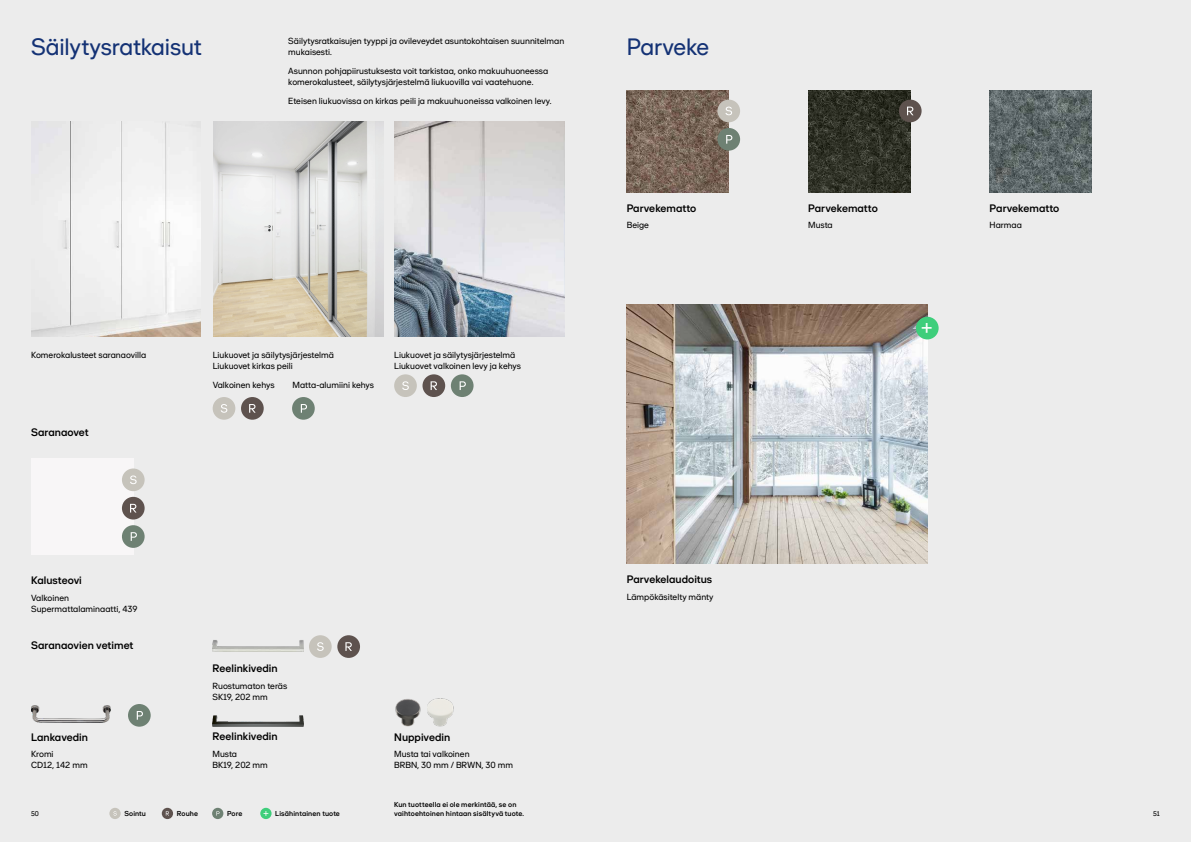
<style>
.page{position:relative;width:1191px;height:842px;background:#ececec}
.page>*{position:absolute;margin:0;border:0;box-sizing:border-box;transform-origin:0 0}
.t1{font:24px "Shape Sans";letter-spacing:-.01em;color:#143275}
.t2{font:21px "Shape Sans";color:#fff}
.t3{font:500 11px "Shape Sans";color:#000}
.t4{font:9px/11px "Shape Sans";color:#000}
.t5{font:500 7.3px "Shape Sans";letter-spacing:.015em;color:#000}
.t6{font:7px "Shape Sans Display";color:#000}
</style>
<div class="page">
<div style="left:260px;top:808px;width:11px;height:11px;background:#3ece7b;border-radius:50%"></div>
<svg style="left:263px;top:811px;width:5px;height:5px"></svg>
<div style="left:109px;top:808px;width:12px;height:11px;background:#c6c3bb;border-radius:50%"></div>
<svg style="left:113px;top:811px;width:4px;height:5px"></svg>
<svg style="left:212px;top:808px;width:11px;height:11px"></svg>
<div style="left:162px;top:808px;width:11px;height:11px;background:#5e524e;border-radius:50%"></div>
<svg style="left:166px;top:811px;width:3px;height:5px"></svg>
<img style="left:213px;top:121px;width:170px;height:215px">
<img style="left:394px;top:121px;width:170px;height:215px">
<img style="left:31px;top:121px;width:169px;height:215px">
<div style="left:394px;top:374px;width:23px;height:23px;background:#c6c3bb;border-radius:50%"></div>
<svg style="left:402px;top:381px;width:7px;height:9px"></svg>
<div style="left:451px;top:374px;width:22px;height:23px;background:#6e8173;border-radius:50%"></div>
<svg style="left:459px;top:381px;width:7px;height:9px"></svg>
<div style="left:292px;top:397px;width:23px;height:23px;background:#6e8173;border-radius:50%"></div>
<svg style="left:301px;top:404px;width:6px;height:9px"></svg>
<div style="left:422px;top:374px;width:23px;height:23px;background:#5e524e;border-radius:50%"></div>
<svg style="left:430px;top:381px;width:7px;height:9px"></svg>
<div style="left:213px;top:397px;width:22px;height:23px;background:#c6c3bb;border-radius:50%"></div>
<svg style="left:221px;top:404px;width:6px;height:9px"></svg>
<div style="left:241px;top:397px;width:23px;height:23px;background:#5e524e;border-radius:50%"></div>
<svg style="left:249px;top:404px;width:7px;height:9px"></svg>
<img style="left:626px;top:90px;width:103px;height:102px">
<img style="left:989px;top:90px;width:102px;height:102px">
<img style="left:626px;top:304px;width:301px;height:259px">
<img style="left:808px;top:90px;width:102px;height:102px">
<div style="left:899px;top:100px;width:22px;height:22px;background:#5e524e;border-radius:50%"></div>
<svg style="left:907px;top:107px;width:6px;height:8px"></svg>
<div style="left:717px;top:100px;width:23px;height:22px;background:#c6c3bb;border-radius:50%"></div>
<svg style="left:725px;top:107px;width:7px;height:8px"></svg>
<div style="left:717px;top:128px;width:23px;height:23px;background:#6e8173;border-radius:50%"></div>
<svg style="left:726px;top:135px;width:6px;height:9px"></svg>
<div style="left:916px;top:317px;width:22px;height:22px;background:#3ece7b;border-radius:50%"></div>
<div style="left:31px;top:459px;width:102px;height:96px;background:#f8f6f7"></div>
<div style="left:122px;top:468px;width:23px;height:23px;background:#c6c3bb;border-radius:50%"></div>
<svg style="left:130px;top:475px;width:7px;height:9px"></svg>
<div style="left:122px;top:525px;width:23px;height:23px;background:#6e8173;border-radius:50%"></div>
<svg style="left:131px;top:532px;width:6px;height:9px"></svg>
<div style="left:122px;top:497px;width:23px;height:22px;background:#5e524e;border-radius:50%"></div>
<svg style="left:130px;top:504px;width:6px;height:8px"></svg>
<div style="left:309px;top:635px;width:23px;height:23px;background:#c6c3bb;border-radius:50%"></div>
<svg style="left:317px;top:642px;width:7px;height:9px"></svg>
<div style="left:337px;top:635px;width:23px;height:23px;background:#5e524e;border-radius:50%"></div>
<svg style="left:345px;top:642px;width:7px;height:9px"></svg>
<img style="left:213px;top:640px;width:90px;height:12px">
<div style="left:128px;top:704px;width:23px;height:23px;background:#6e8173;border-radius:50%"></div>
<svg style="left:137px;top:711px;width:6px;height:9px"></svg>
<img style="left:213px;top:715px;width:90px;height:11px">
<img style="left:395px;top:699px;width:26px;height:28px">
<img style="left:427px;top:698px;width:27px;height:29px">
<img style="left:31px;top:705px;width:79px;height:17px">
<p class="t4" style="left:288px;top:35px;width:277px;line-height:11.5px">Säilytysratkaisujen tyyppi ja ovileveydet asuntokohtaisen suunnitelman mukaisesti.</p>
<p class="t4" style="left:288px;top:65px;width:261px;line-height:11.5px">Asunnon pohjapiirustuksesta voit tarkistaa, onko makuuhuoneessa komerokalusteet, säilytysjärjestelmä liukuovilla vai vaatehuone.</p>
<p class="t4" style="left:288px;top:95px;width:265px">Eteisen liukuovissa on kirkas peili ja makuuhuoneissa valkoinen levy.</p>
<h1 class="t1" style="left:31px;top:32px;width:172px">Säilytysratkaisut</h1>
<h1 class="t1" style="left:626px;top:32px;width:84px">Parveke</h1>
<p class="t4" style="left:31px;top:349px;width:117px">Komerokalusteet saranaovilla</p>
<p class="t4" style="left:213px;top:348px;width:123px;line-height:11.5px">Liukuovet ja säilytysjärjestelmä<br>Liukuovet kirkas peili</p>
<p class="t4" style="left:213px;top:379px;width:63px">Valkoinen kehys</p>
<p class="t4" style="left:293px;top:379px;width:83px">Matta-alumiini kehys</p>
<p class="t3" style="left:31px;top:426px;width:59px">Saranaovet</p>
<p class="t4" style="left:394px;top:348px;width:128px;line-height:11.5px">Liukuovet ja säilytysjärjestelmä<br>Liukuovet valkoinen levy ja kehys</p>
<p class="t3" style="left:31px;top:574px;width:52px">Kalusteovi</p>
<p class="t4" style="left:31px;top:592px;width:108px">Valkoinen<br>Supermattalaminaatti, 439</p>
<p class="t3" style="left:31px;top:638px;width:104px">Saranaovien vetimet</p>
<p class="t3" style="left:31px;top:730px;width:58px">Lankavedin</p>
<p class="t4" style="left:31px;top:748px;width:58px">Kromi<br>CD12, 142 mm</p>
<p class="t3" style="left:213px;top:661px;width:67px">Reelinkivedin</p>
<p class="t4" style="left:213px;top:680px;width:76px">Ruostumaton teräs<br>SK19, 202 mm</p>
<p class="t3" style="left:213px;top:730px;width:67px">Reelinkivedin</p>
<p class="t4" style="left:213px;top:748px;width:57px">Musta<br>BK19, 202 mm</p>
<p class="t3" style="left:394px;top:730px;width:58px">Nuppivedin</p>
<p class="t4" style="left:394px;top:748px;width:120px">Musta tai valkoinen<br>BRBN, 30 mm / BRWN, 30 mm</p>
<p class="t5" style="left:394px;top:800px;width:124px">Kun tuotteella ei ole merkintää, se on</p>
<p class="t3" style="left:626px;top:201px;width:71px">Parvekematto</p>
<p class="t4" style="left:626px;top:219px;width:24px">Beige</p>
<p class="t3" style="left:626px;top:573px;width:87px">Parvekelaudoitus</p>
<p class="t4" style="left:626px;top:591px;width:88px">Lämpökäsitelty mänty</p>
<p class="t3" style="left:808px;top:201px;width:71px">Parvekematto</p>
<p class="t4" style="left:808px;top:219px;width:26px">Musta</p>
<h2 class="t2" style="left:921px;top:315px;width:13px">+</h2>
<p class="t3" style="left:989px;top:201px;width:71px">Parvekematto</p>
<p class="t4" style="left:989px;top:219px;width:34px">Harmaa</p>
<p class="t5" style="left:124px;top:809px;width:23px">Sointu</p>
<p class="t5" style="left:227px;top:809px;width:17px">Pore</p>
<p class="t5" style="left:275px;top:809px;width:66px">Lisähintainen tuote</p>
<p class="t5" style="left:177px;top:809px;width:23px">Rouhe</p>
<p class="t5" style="left:394px;top:809px;width:131px">vaihtoehtoinen hintaan sisältyvä tuote.</p>
<p class="t6" style="left:31px;top:809px;width:9px">50</p>
<p class="t6" style="left:1153px;top:809px;width:8px">51</p>
</div>
